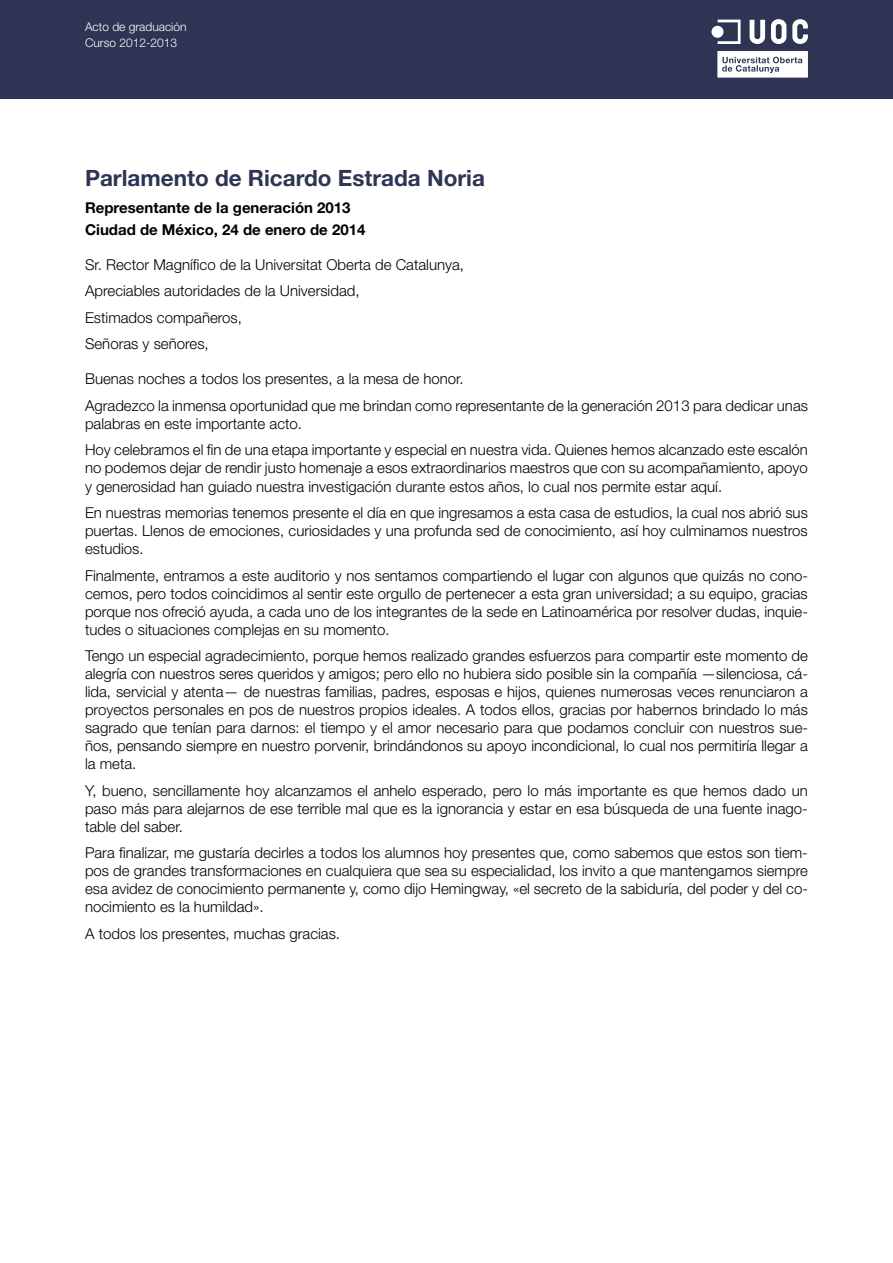
<style>
.page{position:relative;width:893px;height:1263px;background:#fff}
.page>*{position:absolute;margin:0;border:0;box-sizing:border-box;transform-origin:0 0}
.t1{font:700 22.5px "Helvetica Neue LT Std";color:#2d3454}
.t2{font:300 15px/18px "Helvetica Neue LT Std";color:#000;text-align:justify}
.t3{font:700 15px/22.2px "Helvetica Neue LT Std";color:#000}
.t4{font:300 12px/16.5px "Helvetica Neue LT Std";color:#fff}
</style>
<div class="page">
<div style="left:0;top:0;width:893px;height:99px;background:#2d3454"></div>
<svg style="left:717px;top:51px;width:91px;height:27px"></svg>
<svg style="left:750px;top:20px;width:15px;height:24px"></svg>
<svg style="left:771px;top:19px;width:15px;height:25px"></svg>
<svg style="left:792px;top:19px;width:16px;height:25px"></svg>
<div style="left:711px;top:26px;width:12px;height:12px;background:#fff;border-radius:50%"></div>
<svg style="left:718px;top:20px;width:23px;height:24px"></svg>
<p class="t4" style="left:85px;top:18px;width:103px">Acto de graduación<br>Curso 2012-2013</p>
<h1 class="t1" style="left:85px;top:164px;width:401px">Parlamento de Ricardo Estrada Noria</h1>
<p class="t3" style="left:85px;top:196px;width:282px">Representante de la generación 2013<br>Ciudad de México, 24 de enero de 2014</p>
<p class="t2" style="left:85px;top:251px;width:381px;line-height:26.5px;text-align:left">Sr. Rector Magnífico de la Universitat Oberta de Catalunya, Apreciables autoridades de la Universidad,<br>Estimados compañeros,<br>Señoras y señores,</p>
<p class="t2" style="left:85px;top:366px;width:724px;line-height:26.5px">Buenas noches a todos los presentes, a la mesa de honor.<br>Agradezco la inmensa oportunidad que me brindan como representante de la generación 2013 para dedicar unas</p>
<p class="t2" style="left:85px;top:410px;width:724px;line-height:26.5px">palabras en este importante acto.<br>Hoy celebramos el fin de una etapa importante y especial en nuestra vida. Quienes hemos alcanzado este escalón</p>
<p class="t2" style="left:85px;top:459px;width:724px">no podemos dejar de rendir justo homenaje a esos extraordinarios maestros que con su acompañamiento, apoyo y generosidad han guiado nuestra investigación durante estos años, lo cual nos permite estar aquí.</p>
<p class="t2" style="left:85px;top:503px;width:724px">En nuestras memorias tenemos presente el día en que ingresamos a esta casa de estudios, la cual nos abrió sus puertas. Llenos de emociones, curiosidades y una profunda sed de conocimiento, así hoy culminamos nuestros estudios.</p>
<p class="t2" style="left:85px;top:566px;width:724px">Finalmente, entramos a este auditorio y nos sentamos compartiendo el lugar con algunos que quizás no cono&shy;cemos, pero todos coincidimos al sentir este orgullo de pertenecer a esta gran universidad; a su equipo, gracias porque nos ofreció ayuda, a cada uno de los integrantes de la sede en Latinoamérica por resolver dudas, inquie&shy;tudes o situaciones complejas en su momento.</p>
<p class="t2" style="left:85px;top:646px;width:724px">Tengo un especial agradecimiento, porque hemos realizado grandes esfuerzos para compartir este momento de alegría con nuestros seres queridos y amigos; pero ello no hubiera sido posible sin la compañía —silenciosa, cá&shy;lida, servicial y atenta— de nuestras familias, padres, esposas e hijos, quienes numerosas veces renunciaron a proyectos personales en pos de nuestros propios ideales. A todos ellos, gracias por habernos brindado lo más sagrado que tenían para darnos: el tiempo y el amor necesario para que podamos concluir con nuestros sue&shy;ños, pensando siempre en nuestro porvenir, brindándonos su apoyo incondicional, lo cual nos permitiría llegar a la meta.</p>
<p class="t2" style="left:85px;top:781px;width:724px">Y, bueno, sencillamente hoy alcanzamos el anhelo esperado, pero lo más importante es que hemos dado un paso más para alejarnos de ese terrible mal que es la ignorancia y estar en esa búsqueda de una fuente inago&shy;table del saber.</p>
<p class="t2" style="left:85px;top:843px;width:724px">Para finalizar, me gustaría decirles a todos los alumnos hoy presentes que, como sabemos que estos son tiem&shy;pos de grandes transformaciones en cualquiera que sea su especialidad, los invito a que mantengamos siempre esa avidez de conocimiento permanente y, como dijo Hemingway, «el secreto de la sabiduría, del poder y del co&shy;nocimiento es la humildad».</p>
<p class="t2" style="left:85px;top:924px;width:257px">A todos los presentes, muchas gracias.</p>
</div>
